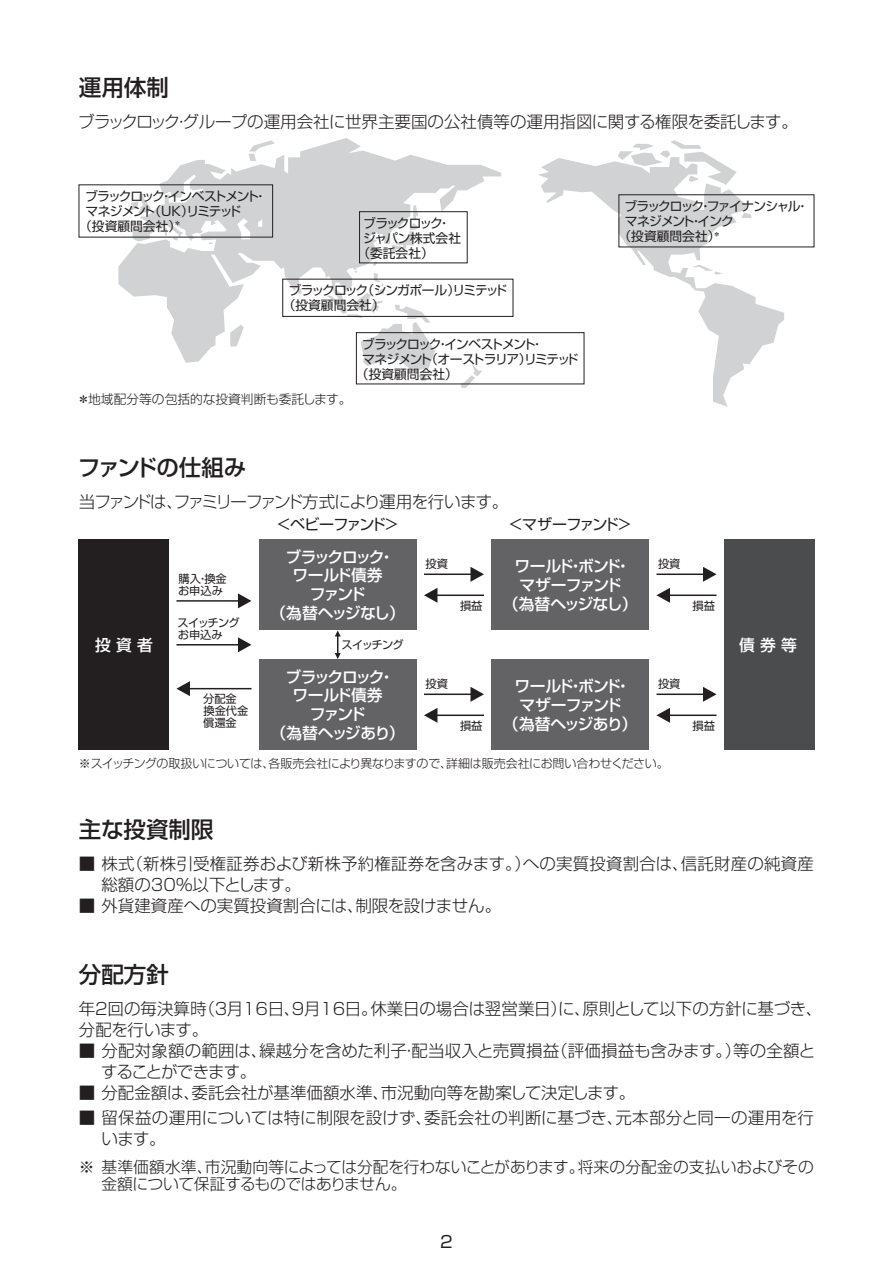
<style>
.page{position:relative;width:893px;height:1263px;background:#fff}
.page>*{position:absolute;margin:0;border:0;box-sizing:border-box;transform-origin:0 0}
.t1{font:500 22.5px "Shin Go Pr 5";color:#231f20}
.t2{font:500 22.5px "Shin Go Pr 5";letter-spacing:-.035em;color:#231f20}
.t3{font:300 16.5px/21px "Shin Go Pr 5";color:#231f20}
.t4{font:300 16.5px "Shin Go Pr 5";letter-spacing:-.075em;color:#231f20}
.t5{font:16.5px "Shin Go Pr 5";color:#231f20}
.t6{font:300 15.75px/17.2px "Shin Go Pr 5";letter-spacing:-.01em;color:#231f20}
.t7{font:500 15.75px/18.8px "Shin Go Pr 5";letter-spacing:-.095em;color:#fff;text-align:center}
.t8{font:500 15.75px/18.8px "Shin Go Pr 5";letter-spacing:-.055em;color:#fff;text-align:center}
.t9{font:15px "Shin Go Pr 5";letter-spacing:-.095em;color:#231f20}
.t10{font:12.75px/15px "Shin Go Pr 5";letter-spacing:-.075em;color:#231f20}
.t11{font:12.75px "Shin Go Pr 5";letter-spacing:-.11em;color:#231f20}
.t12{font:300 12.75px "Shin Go Pr 5";color:#231f20}
.t13{font:12.75px "Shin Go Pr 5";letter-spacing:-.12em;color:#231f20}
.t14{font:12.75px "Shin Go Pr 5";letter-spacing:-.1em;color:#231f20}
.t15{font:12.75px "Shin Go Pr 5";letter-spacing:-.155em;color:#231f20}
.t16{font:12.75px "Shin Go Pr 5";letter-spacing:-.035em;color:#231f20}
.t17{font:300 12px "Shin Go Pr 5";letter-spacing:-.025em;color:#231f20}
.t18{font:11.25px/12px "Shin Go Pr 5";color:#231f20}
.t19{font:11.25px/12px "Shin Go Pr 5";letter-spacing:-.06em;color:#231f20}
</style>
<div class="page">
<svg style="left:118px;top:138px;width:383px;height:225px"></svg>
<svg style="left:131px;top:193px;width:20px;height:20px"></svg>
<svg style="left:165px;top:229px;width:2px;height:6px"></svg>
<svg style="left:173px;top:238px;width:5px;height:3px"></svg>
<svg style="left:249px;top:140px;width:26px;height:21px"></svg>
<svg style="left:392px;top:205px;width:27px;height:47px"></svg>
<svg style="left:326px;top:262px;width:109px;height:119px"></svg>
<svg style="left:538px;top:158px;width:246px;height:249px"></svg>
<svg style="left:693px;top:265px;width:29px;height:10px"></svg>
<svg style="left:741px;top:213px;width:11px;height:5px"></svg>
<svg style="left:461px;top:365px;width:21px;height:23px"></svg>
<svg style="left:618px;top:140px;width:119px;height:45px"></svg>
<div style="left:282px;top:279px;width:231px;height:38px;border:1px solid #231f20"></div>
<div style="left:359px;top:211px;width:108px;height:52px;border:1px solid #231f20"></div>
<div style="left:356px;top:332px;width:228px;height:52px;border:1px solid #231f20"></div>
<svg style="left:78px;top:539px;width:737px;height:211px"></svg>
<hr style="left:424px;top:573px;width:52px;height:2px;background:#231f20">
<svg style="left:470px;top:567px;width:14px;height:15px"></svg>
<hr style="left:431px;top:594px;width:53px;height:2px;background:#231f20">
<svg style="left:424px;top:588px;width:13px;height:15px"></svg>
<hr style="left:424px;top:693px;width:52px;height:2px;background:#231f20">
<svg style="left:470px;top:687px;width:14px;height:15px"></svg>
<hr style="left:431px;top:714px;width:53px;height:2px;background:#231f20">
<svg style="left:424px;top:708px;width:13px;height:15px"></svg>
<hr style="left:656px;top:573px;width:53px;height:2px;background:#231f20">
<svg style="left:703px;top:567px;width:13px;height:15px"></svg>
<hr style="left:664px;top:594px;width:52px;height:2px;background:#231f20">
<svg style="left:656px;top:588px;width:14px;height:15px"></svg>
<hr style="left:656px;top:693px;width:53px;height:2px;background:#231f20">
<svg style="left:703px;top:687px;width:13px;height:15px"></svg>
<hr style="left:664px;top:714px;width:52px;height:2px;background:#231f20">
<svg style="left:656px;top:708px;width:14px;height:15px"></svg>
<hr style="left:176px;top:600px;width:68px;height:2px;background:#231f20">
<svg style="left:238px;top:593px;width:13px;height:15px"></svg>
<hr style="left:176px;top:644px;width:68px;height:1px;background:#231f20">
<svg style="left:238px;top:637px;width:13px;height:15px"></svg>
<hr style="left:184px;top:688px;width:67px;height:1px;background:#231f20">
<svg style="left:176px;top:681px;width:14px;height:15px"></svg>
<div style="left:259px;top:540px;width:157px;height:90px;background:#636366"></div>
<div style="left:259px;top:660px;width:157px;height:90px;background:#636366"></div>
<div style="left:724px;top:540px;width:90px;height:210px;background:#4b4c4d"></div>
<div style="left:79px;top:540px;width:90px;height:210px;background:#231f20"></div>
<div style="left:491px;top:540px;width:158px;height:90px;background:#636366"></div>
<div style="left:491px;top:660px;width:158px;height:90px;background:#636366"></div>
<svg style="left:335px;top:630px;width:6px;height:29px"></svg>
<h1 class="t1" style="left:79px;top:69px;width:91px">運用体制</h1>
<p class="t3" style="left:78px;top:110px;width:721px">ブラックロック・グループの運用会社に世界主要国の公社債等の運用指図に関する権限を委託します。</p>
<p class="t11" style="left:85px;top:185px;width:183px">ブラックロック・インベストメント・</p>
<p class="t14" style="left:85px;top:200px;width:157px">マネジメント（UK）リミテッド</p>
<p class="t10" style="left:79px;top:217px;width:104px">（投資顧問会社）<sup>＊</sup></p>
<p class="t15" style="left:363px;top:212px;width:89px">ブラックロック・</p>
<p class="t16" style="left:363px;top:227px;width:99px">ジャパン株式会社</p>
<p class="t10" style="left:357px;top:244px;width:78px">（委託会社）</p>
<p class="t10" style="left:283px;top:281px;width:226px;text-indent:6px">ブラックロック（シンガポール）リミテッド（投資顧問会社）</p>
<p class="t11" style="left:362px;top:333px;width:183px">ブラックロック・インベストメント・</p>
<p class="t11" style="left:362px;top:348px;width:218px">マネジメント（オーストラリア）リミテッド</p>
<p class="t10" style="left:356px;top:365px;width:103px">（投資顧問会社）</p>
<p class="t12" style="left:77px;top:388px;width:276px">＊地域配分等の包括的な投資判断も委託します。</p>
<p class="t13" style="left:624px;top:196px;width:186px">ブラックロック・ファイナンシャル・</p>
<p class="t10" style="left:625px;top:212px;width:111px">マネジメント・インク</p>
<p class="t10" style="left:618px;top:227px;width:104px">（投資顧問会社）<sup>＊</sup></p>
<h1 class="t2" style="left:78px;top:448px;width:170px">ファンドの仕組み</h1>
<p class="t4" style="left:79px;top:488px;width:431px">当ファンドは、ファミリーファンド方式により運用を行います。</p>
<p class="t9" style="left:276px;top:512px;width:124px">＜ベビーファンド＞</p>
<p class="t9" style="left:509px;top:512px;width:125px">＜マザーファンド＞</p>
<p class="t18" style="left:425px;top:557px;width:24px">投資</p>
<p class="t18" style="left:460px;top:598px;width:24px">損益</p>
<p class="t7" style="left:271px;top:546px;width:136px">ブラックロック・<br>ワールド債券<br>ファンド<br>（為替ヘッジなし）</p>
<p class="t8" style="left:503px;top:555px;width:136px">ワールド・ボンド・マザーファンド<br>（為替ヘッジなし）</p>
<p class="t18" style="left:658px;top:557px;width:24px">投資</p>
<p class="t18" style="left:178px;top:572px;width:50px">購入・換金お申込み</p>
<p class="t19" style="left:178px;top:616px;width:64px">スイッチングお申込み</p>
<p class="t18" style="left:692px;top:598px;width:24px">損益</p>
<p class="t7" style="left:95px;top:634px;width:59px">投 資 者</p>
<p class="t7" style="left:739px;top:634px;width:59px">債 券 等</p>
<p class="t18" style="left:342px;top:638px;width:64px">スイッチング</p>
<p class="t18" style="left:203px;top:692px;width:47px">分配金換金代金償還金</p>
<p class="t7" style="left:271px;top:666px;width:135px">ブラックロック・<br>ワールド債券<br>ファンド<br>（為替ヘッジあり）</p>
<p class="t18" style="left:425px;top:677px;width:24px">投資</p>
<p class="t18" style="left:460px;top:718px;width:24px">損益</p>
<p class="t8" style="left:503px;top:675px;width:135px">ワールド・ボンド・マザーファンド<br>（為替ヘッジあり）</p>
<p class="t18" style="left:658px;top:677px;width:24px">投資</p>
<p class="t17" style="left:79px;top:753px;width:591px">※スイッチングの取扱いについては、各販売会社により異なりますので、詳細は販売会社にお問い合わせください。</p>
<p class="t18" style="left:692px;top:718px;width:24px">損益</p>
<h1 class="t1" style="left:79px;top:811px;width:136px">主な投資制限</h1>
<p class="t3" style="left:101px;top:852px;width:714px;text-indent:-23px">■ 株式（新株引受権証券および新株予約権証券を含みます。）への実質投資割合は、信託財産の純資産総額の30％以下とします。</p>
<p class="t3" style="left:79px;top:894px;width:424px">■ 外貨建資産への実質投資割合には、制限を設けません。</p>
<h1 class="t1" style="left:79px;top:956px;width:91px">分配方針</h1>
<p class="t3" style="left:79px;top:997px;width:745px">年２回の毎決算時（３月16日、９月16日。休業日の場合は翌営業日）に、原則として以下の方針に基づき、分配を行います。</p>
<p class="t3" style="left:101px;top:1039px;width:715px;text-indent:-22px">■ 分配対象額の範囲は、繰越分を含めた利子・配当収入と売買損益（評価損益も含みます。）等の全額とすることができます。</p>
<p class="t3" style="left:79px;top:1081px;width:558px">■ 分配金額は、委託会社が基準価額水準、市況動向等を勘案して決定します。</p>
<p class="t3" style="left:101px;top:1106px;width:714px;text-indent:-23px">■ 留保益の運用については特に制限を設けず、委託会社の判断に基づき、元本部分と同一の運用を行います。</p>
<p class="t6" style="left:101px;top:1157px;width:714px;text-indent:-23px">※ 基準価額水準、市況動向等によっては分配を行わないことがあります。将来の分配金の支払いおよびその金額について保証するものではありません。</p>
<p class="t5" style="left:440px;top:1228px;width:14px">2</p>
</div>
